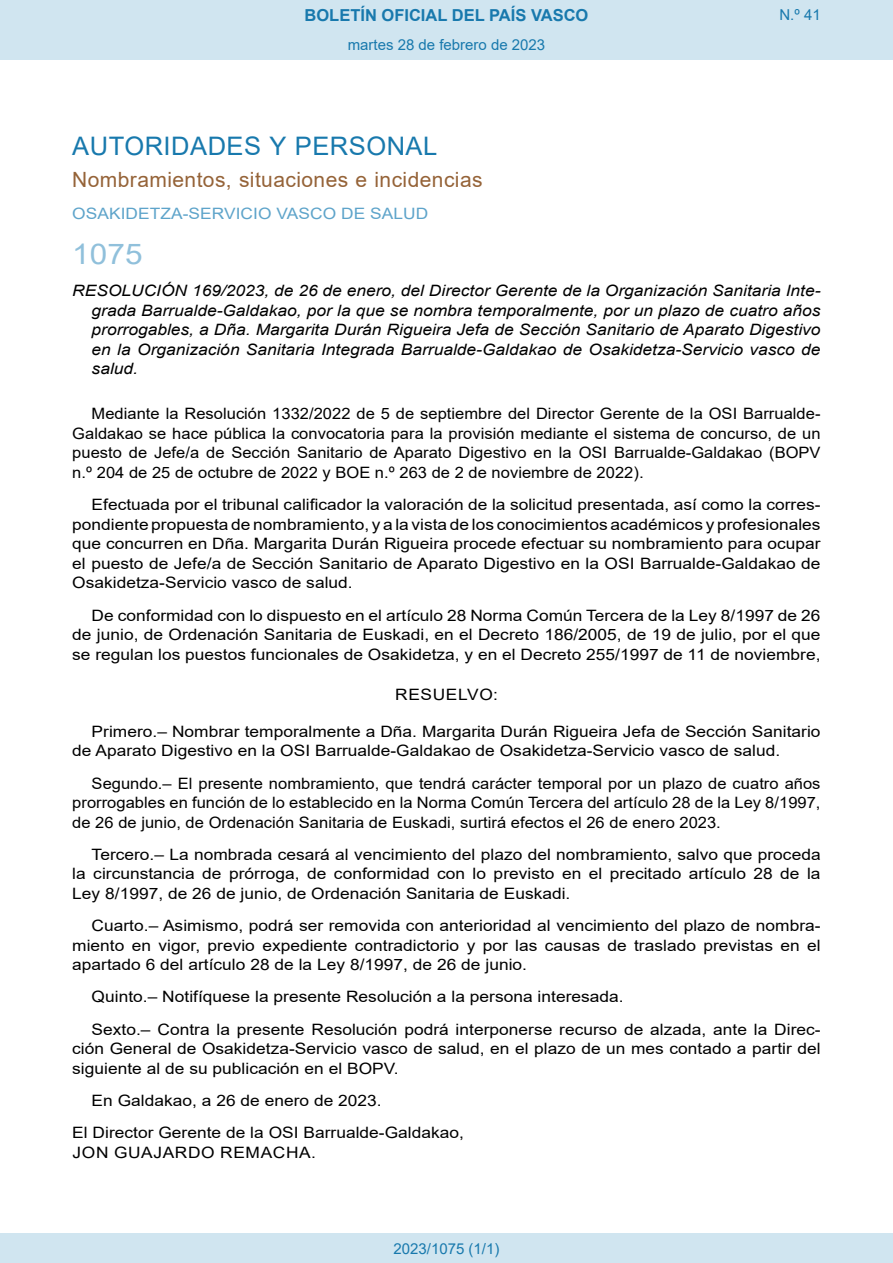
<style>
.page{position:relative;width:893px;height:1263px;background:#fff}
.page>*{position:absolute;margin:0;border:0;box-sizing:border-box;transform-origin:0 0}
.BOPVOrden{font:28.5px "Arial";color:#90c0db;scale:1.11 1}
.BOPVSeccion{font:25.5px "Arial";letter-spacing:.02em;color:#1879ad}
.BOPVSubseccion{font:21px "Arial";letter-spacing:.02em;color:#956338}
.t1{font:700 16.5px "Arial";color:#1879ad}
.BOPVDetalle{font:15.6px/19.5px "Arial";color:#000;text-align:justify;scale:1.11 1}
.BOPVDetalle-2{font:15.6px/19.5px "Arial";color:#000;text-align:justify;scale:1.05 1}
.BOPVTitulo{font:italic 15.6px/19.5px "Arial";color:#000;text-align:justify;scale:1.11 1}
.BOPVFirmaPuesto{font:15.6px "Arial";color:#000;scale:1.11 1}
.BOPVOrganismo{font:15.6px "Arial";letter-spacing:.005em;color:#5ea4ca;scale:1.11 1}
.BOPVFirmaLugFec{font:15.6px "Arial";color:#000;scale:1.11 1}
.BOPVFirmaNombre{font:15.6px "Arial";letter-spacing:.035em;color:#000;scale:1.11 1}
.BOPVClave{font:15.6px "Arial";letter-spacing:.035em;color:#000;scale:1.11 1}
.Paginacion_Centro{font:15px "Arial";color:#1879ad}
</style>
<div class="page">
<div style="left:0;top:0;width:893px;height:60px;background:#d0e5f0"></div>
<div style="left:0;top:1233px;width:893px;height:30px;background:#d0e5f0"></div>
<p class="t1" style="left:305px;top:3px;width:285px">BOLETÍN OFICIAL DEL PAÍS VASCO</p>
<p class="Paginacion_Centro" style="left:348px;top:35px;width:199px">martes 28 de febrero de 2023</p>
<p class="Paginacion_Centro" style="left:779px;top:5px;width:43px">N.º 41</p>
<p class="BOPVSeccion" style="left:72px;top:128px;width:366px">AUTORIDADES Y PERSONAL</p>
<p class="BOPVSubseccion" style="left:72px;top:165px;width:412px">Nombramientos, situaciones e incidencias</p>
<p class="BOPVOrganismo" style="left:72px;top:203px;width:322px">OSAKIDETZA-SERVICIO VASCO DE SALUD</p>
<p class="BOPVOrden" style="left:72px;top:235px;width:65px">1075</p>
<p class="BOPVTitulo" style="left:92px;top:281px;width:658px;text-indent:-19px">RESOLUCIÓN 169/2023, de 26 de enero, del Director Gerente de la Organización Sanitaria Inte&shy;grada Barrualde-Galdakao, por la que se nombra temporalmente, por un plazo de cuatro años prorrogables, a Dña. Margarita Durán Rigueira Jefa de Sección Sanitario de Aparato Digestivo en la Organización Sanitaria Integrada Barrualde-Galdakao de Osakidetza-Servicio vasco de salud.</p>
<p class="BOPVDetalle-2" style="left:72px;top:404px;width:714px;text-indent:19px">Mediante la Resolución 1332/2022 de 5 de septiembre del Director Gerente de la OSI Barrualde-Galdakao se hace pública la convocatoria para la provisión mediante el sistema de concurso, de un puesto de Jefe/a de Sección Sanitario de Aparato Digestivo en la OSI Barrualde-Galdakao (BOPV n.º 204 de 25 de octubre de 2022 y BOE n.º 263 de 2 de noviembre de 2022).</p>
<p class="BOPVDetalle" style="left:72px;top:495px;width:676px;text-indent:19px">Efectuada por el tribunal calificador la valoración de la solicitud presentada, así como la corres&shy;pondiente propuesta de nombramiento, y a la vista de los conocimientos académicos y profesionales que concurren en Dña. Margarita Durán Rigueira procede efectuar su nombramiento para ocupar el puesto de Jefe/a de Sección Sanitario de Aparato Digestivo en la OSI Barrualde-Galdakao de Osakidetza-Servicio vasco de salud.</p>
<p class="BOPVDetalle" style="left:72px;top:605px;width:676px;text-indent:19px">De conformidad con lo dispuesto en el artículo 28 Norma Común Tercera de la Ley 8/1997 de 26 de junio, de Ordenación Sanitaria de Euskadi, en el Decreto 186/2005, de 19 de julio, por el que se regulan los puestos funcionales de Osakidetza, y en el Decreto 255/1997 de 11 de noviembre,</p>
<p class="BOPVClave" style="left:395px;top:684px;width:94px">RESUELVO:</p>
<p class="BOPVDetalle" style="left:72px;top:721px;width:676px;text-indent:19px">Primero.– Nombrar temporalmente a Dña. Margarita Durán Rigueira Jefa de Sección Sanitario de Aparato Digestivo en la OSI Barrualde-Galdakao de Osakidetza-Servicio vasco de salud.</p>
<p class="BOPVDetalle-2" style="left:72px;top:773px;width:714px;text-indent:19px">Segundo.– El presente nombramiento, que tendrá carácter temporal por un plazo de cuatro años prorrogables en función de lo establecido en la Norma Común Tercera del artículo 28 de la Ley 8/1997, de 26 de junio, de Ordenación Sanitaria de Euskadi, surtirá efectos el 26 de enero 2023.</p>
<p class="BOPVDetalle" style="left:72px;top:844px;width:676px;text-indent:19px">Tercero.– La nombrada cesará al vencimiento del plazo del nombramiento, salvo que proceda la circunstancia de prórroga, de conformidad con lo previsto en el precitado artículo 28 de la Ley 8/1997, de 26 de junio, de Ordenación Sanitaria de Euskadi.</p>
<p class="BOPVDetalle" style="left:72px;top:916px;width:676px;text-indent:19px">Cuarto.– Asimismo, podrá ser removida con anterioridad al vencimiento del plazo de nombra&shy;miento en vigor, previo expediente contradictorio y por las causas de traslado previstas en el apartado 6 del artículo 28 de la Ley 8/1997, de 26 de junio.</p>
<p class="BOPVDetalle" style="left:92px;top:987px;width:481px">Quinto.– Notifíquese la presente Resolución a la persona interesada.</p>
<p class="BOPVDetalle" style="left:72px;top:1019px;width:676px;text-indent:19px">Sexto.– Contra la presente Resolución podrá interponerse recurso de alzada, ante la Direc&shy;ción General de Osakidetza-Servicio vasco de salud, en el plazo de un mes contado a partir del siguiente al de su publicación en el BOPV.</p>
<p class="BOPVFirmaLugFec" style="left:92px;top:1090px;width:263px">En Galdakao, a 26 de enero de 2023.</p>
<p class="BOPVFirmaPuesto" style="left:72px;top:1122px;width:354px">El Director Gerente de la OSI Barrualde-Galdakao,</p>
<p class="BOPVFirmaNombre" style="left:73px;top:1141px;width:221px">JON GUAJARDO REMACHA.</p>
<p class="Paginacion_Centro" style="left:393px;top:1238px;width:107px">2023/1075 (1/1)</p>
</div>
